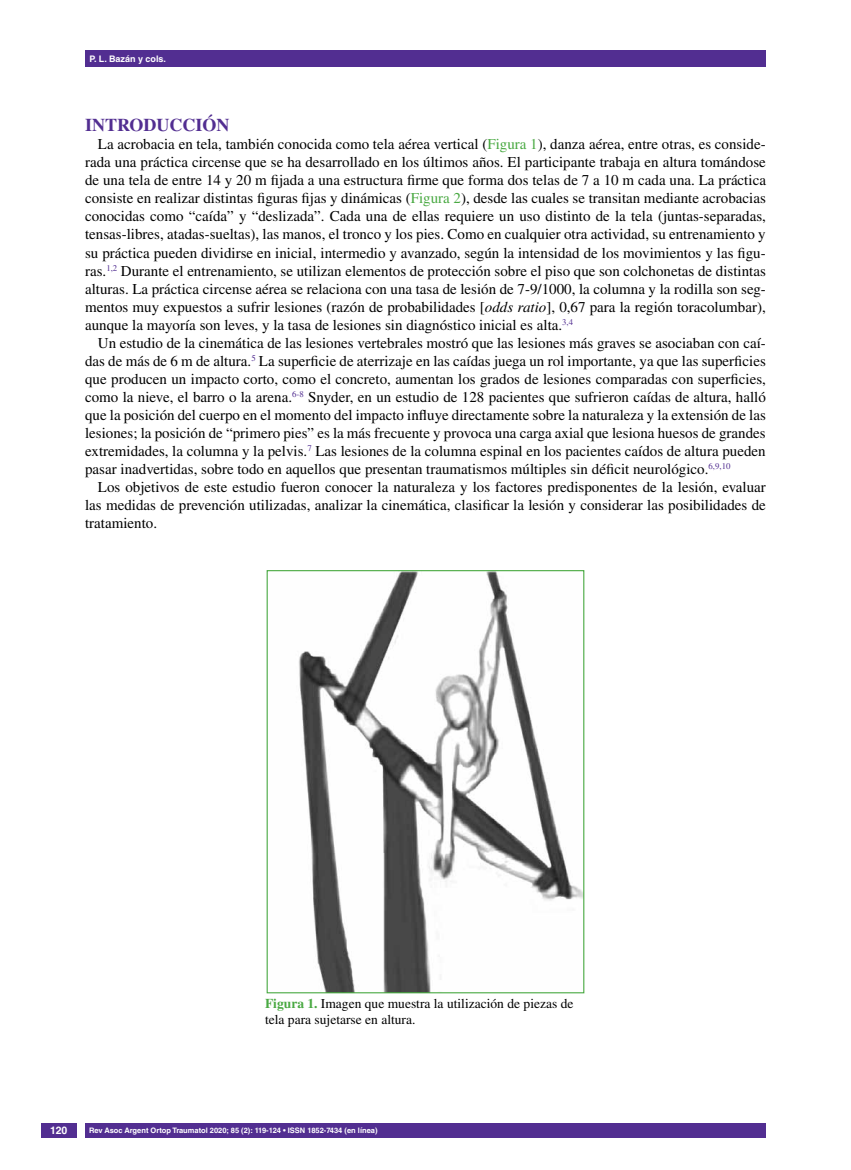
<style>
.page{position:relative;width:851px;height:1170px;background:#fff}
.page>*{position:absolute;margin:0;border:0;box-sizing:border-box;transform-origin:0 0}
.t1{font:700 18px "Times LT Std";color:#522e91}
.t2{font:15px/18px "Times LT Std";color:#000;text-align:justify}
.t3{font:13.5px/16.2px "Times LT Std";color:#000}
.t4{font:700 10.5px "Helvetica LT Std";color:#fff}
.t5{font:700 9px "Helvetica LT Std";color:#fff}
.t6{font:700 7.5px "Helvetica LT Std";color:#fff}
.s1{color:#49a942}
.s2{font-style:italic}
.s3{font-weight:700;color:#49a942}
</style>
<div class="page">
<div style="left:41px;top:1123px;width:36px;height:14px;background:#522e91"></div>
<div style="left:85px;top:50px;width:680px;height:17px;background:#522e91"></div>
<div style="left:85px;top:1123px;width:680px;height:14px;background:#522e91"></div>
<img style="left:299px;top:572px;width:283px;height:419px">
<div style="left:266px;top:570px;width:318px;height:423px;border:1px solid #49a942"></div>
<p class="t5" style="left:89px;top:53px;width:78px">P. L. Bazán y cols.</p>
<p class="t1" style="left:85px;top:115px;width:146px">INTRODUCCIÓN</p>
<p class="t2" style="left:85px;top:135px;width:682px;text-indent:13px">La acrobacia en tela, también conocida como tela aérea vertical (<span class="s1">Figura 1</span>), danza aérea, entre otras, es conside&shy;rada una práctica circense que se ha desarrollado en los últimos años. El participante trabaja en altura tomándose de una tela de entre 14 y 20 m fijada a una estructura firme que forma dos telas de 7 a 10 m cada una. La práctica consiste en realizar distintas figuras fijas y dinámicas (<span class="s1">Figura 2</span>), desde las cuales se transitan mediante acrobacias conocidas como “caída” y “deslizada”. Cada una de ellas requiere un uso distinto de la tela (juntas-separadas, tensas-libres, atadas-sueltas), las manos, el tronco y los pies. Como en cualquier otra actividad, su entrenamiento y su práctica pueden dividirse en inicial, intermedio y avanzado, según la intensidad de los movimientos y las figu&shy;ras.<sup>1,2</sup> Durante el entrenamiento, se utilizan elementos de protección sobre el piso que son colchonetas de distintas alturas. La práctica circense aérea se relaciona con una tasa de lesión de 7-9/1000, la columna y la rodilla son seg&shy;mentos muy expuestos a sufrir lesiones (razón de probabilidades [<span class="s2">odds ratio</span>], 0,67 para la región toracolumbar), aunque la mayoría son leves, y la tasa de lesiones sin diagnóstico inicial es alta.<sup>3,4</sup></p>
<p class="t2" style="left:85px;top:333px;width:682px;text-indent:13px">Un estudio de la cinemática de las lesiones vertebrales mostró que las lesiones más graves se asociaban con caí&shy;das de más de 6 m de altura.<sup>5</sup> La superficie de aterrizaje en las caídas juega un rol importante, ya que las superficies que producen un impacto corto, como el concreto, aumentan los grados de lesiones comparadas con superficies, como la nieve, el barro o la arena.<sup>6-8</sup> Snyder, en un estudio de 128 pacientes que sufrieron caídas de altura, halló que la posición del cuerpo en el momento del impacto influye directamente sobre la naturaleza y la extensión de las lesiones; la posición de “primero pies” es la más frecuente y provoca una carga axial que lesiona huesos de grandes extremidades, la columna y la pelvis.<sup>7</sup> Las lesiones de la columna espinal en los pacientes caídos de altura pueden pasar inadvertidas, sobre todo en aquellos que presentan traumatismos múltiples sin déficit neurológico.<sup>6,9,10</sup></p>
<p class="t2" style="left:85px;top:477px;width:682px;text-indent:13px">Los objetivos de este estudio fueron conocer la naturaleza y los factores predisponentes de la lesión, evaluar las medidas de prevención utilizadas, analizar la cinemática, clasificar la lesión y considerar las posibilidades de tratamiento.</p>
<p class="t3" style="left:265px;top:995px;width:310px"><span class="s3">FIGURA 1.</span> Imagen que muestra la utilización de piezas de tela para sujetarse en altura.</p>
<p class="t4" style="left:50px;top:1124px;width:19px">120</p>
<p class="t6" style="left:89px;top:1125px;width:290px">Rev Asoc Argent Ortop Traumatol 2020; 85 (2): 119-124 • ISSN 1852-7434 (en línea)</p>
</div>
